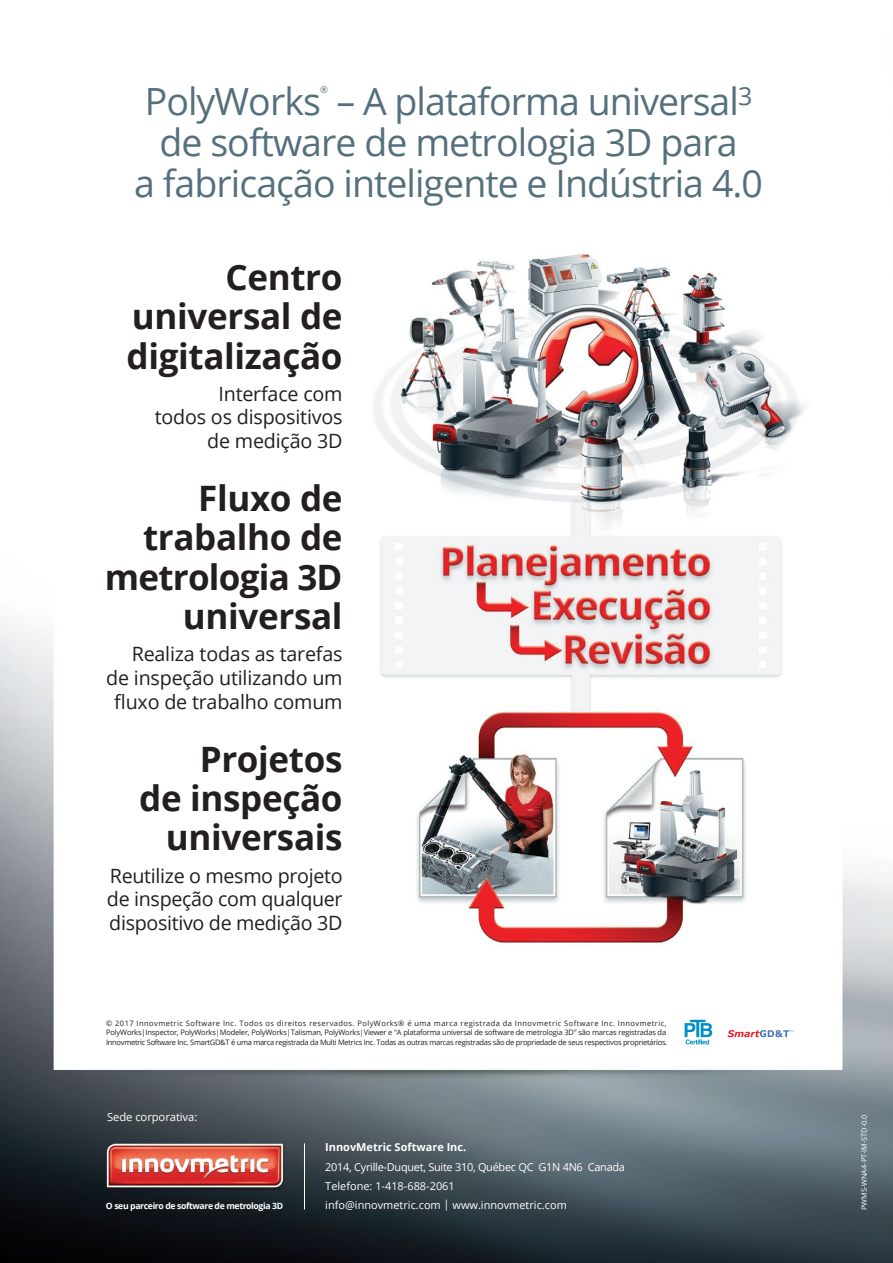
<style>
.page{position:relative;width:893px;height:1263px;background:#fff}
.page>*{position:absolute;margin:0;border:0;box-sizing:border-box;transform-origin:0 0}
.t1{font:37.5px/40.8px "Open Sans";letter-spacing:-.025em;color:#55707d;text-align:center}
.t2{font:700 35.1px/39.5px "Open Sans";letter-spacing:-.01em;color:#231f20;text-align:right}
.t3{font:19.65px/23.7px "Open Sans";letter-spacing:-.01em;color:#231f20;text-align:right}
.t4{font:11.25px "Open Sans";letter-spacing:-.01em;color:#fff}
.t5{font:10.95px/19.4px "Open Sans";letter-spacing:-.025em;color:#fff}
.t6{font:10.95px "Open Sans";color:#fff}
.t7{font:700 10.95px "Open Sans";color:#fff}
.t8{font:9.3px "Open Sans";color:#55707d}
.t9{font:700 8.7px "Open Sans";letter-spacing:-.045em;color:#fff}
.t10{font:7.5px/9.8px "Open Sans";letter-spacing:-.02em;color:#231f20}
.t11{font:7.35px "Open Sans";color:#fff}
</style>
<div class="page">
<img style="left:0;top:253px;width:893px;height:1010px">
<img style="left:93px;top:1128px;width:204px;height:74px">
<svg style="left:724px;top:1006px;width:72px;height:56px"></svg>
<svg style="left:682px;top:1017px;width:33px;height:36px"></svg>
<hr style="left:304px;top:1143px;width:1px;height:66px;background:#fff">
<h1 class="t1" style="left:145px;top:80px;width:609px">PolyWorks – A plataforma universal<sup>3</sup></h1>
<p class="t8" style="left:320px;top:83px;width:9px">®</p>
<h1 class="t1" style="left:134px;top:121px;width:630px">de software de metrologia 3D para<br>a fabricação inteligente e Indústria 4.0</h1>
<h2 class="t2" style="left:127px;top:256px;width:217px;text-align:justify;text-indent:99px">Centro universal de digitalização</h2>
<h3 class="t3" style="left:155px;top:381px;width:189px">Interface com<br>todos os dispositivos de medição 3D</h3>
<h2 class="t2" style="left:105px;top:478px;width:239px">Fluxo de trabalho de metrologia 3D universal</h2>
<h3 class="t3" style="left:106px;top:642px;width:238px">Realiza todas as tarefas de inspeção utilizando um fluxo de trabalho comum</h3>
<h2 class="t2" style="left:139px;top:738px;width:205px">Projetos<br>de inspeção universais</h2>
<h3 class="t3" style="left:107px;top:863px;width:237px;text-align:justify">Reutilize o mesmo projeto de inspeção com qualquer dispositivo de medição 3D</h3>
<p class="t10" style="left:106px;top:1018px;width:563px">© 2017 Innovmetric Software Inc. Todos os direitos reservados. PolyWorks® é uma marca registrada da Innovmetric Software Inc. Innovmetric,<br>PolyWorks|Inspector, PolyWorks|Modeler, PolyWorks|Talisman, PolyWorks|Viewer e "A plataforma universal de software de metrologia 3D" são marcas registradas da<br>Innovmetric Software Inc. SmartGD&amp;T é uma marca registrada da Multi Metrics Inc. Todas as outras marcas registradas são de propriedade de seus respectivos proprietários.</p>
<h3 class="t4" style="left:107px;top:1109px;width:92px">Sede corporativa:</h3>
<h3 class="t7" style="left:325px;top:1139px;width:142px">InnovMetric Software Inc.</h3>
<h3 class="t5" style="left:325px;top:1157px;width:301px">2014, Cyrille-Duquet, Suite 310, Québec QC G1N 4N6 Canada<br>Telefone: 1-418-688-2061</h3>
<p class="t9" style="left:106px;top:1200px;width:179px">O seu parceiro de software de metrologia 3D</p>
<h3 class="t6" style="left:325px;top:1198px;width:243px">info@innovmetric.com | www.innovmetric.com</h3>
<p class="t11" style="left:859px;top:1210px;width:97px;rotate:-90deg">PWMS-WNA4-PT-IM-STD-0.0</p>
</div>
